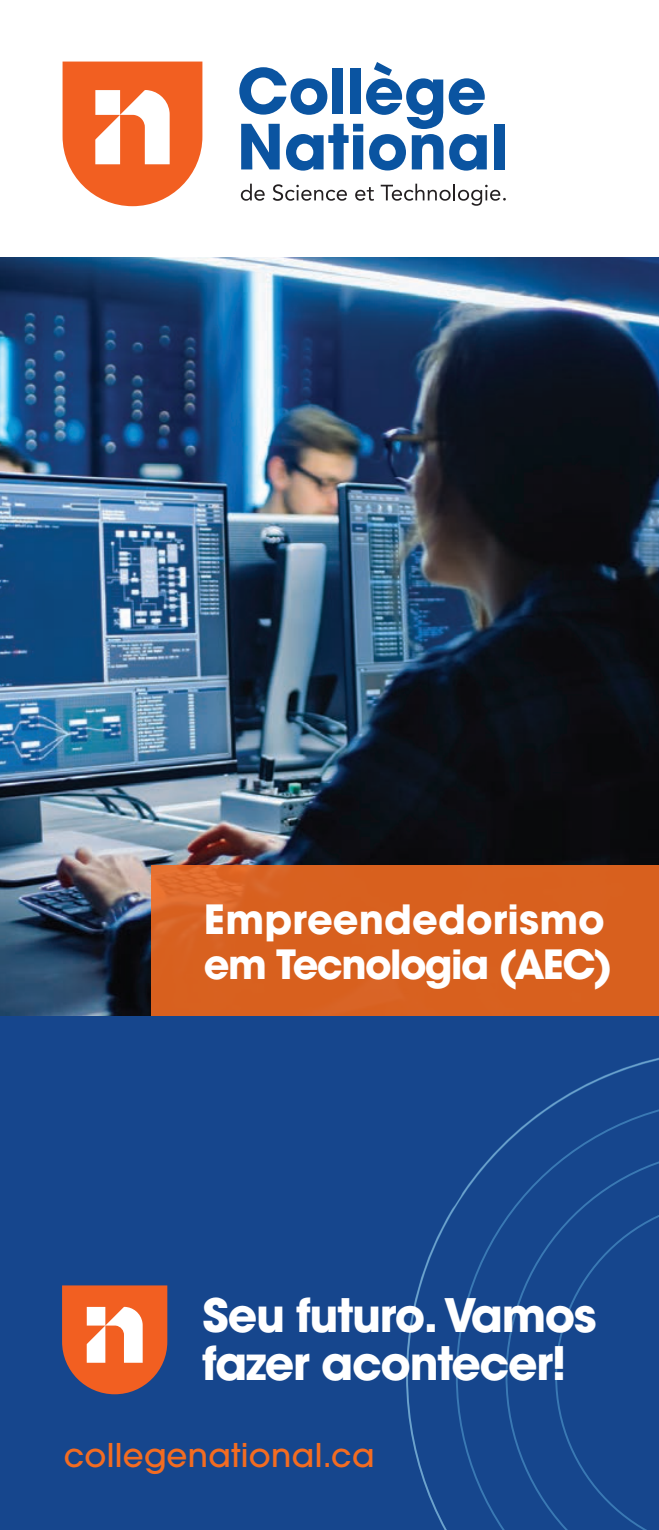
<style>
.page{position:relative;width:659px;height:1530px;background:#fff}
.page>*{position:absolute;margin:0;border:0;box-sizing:border-box;transform-origin:0 0}
.t1{font:700 45.75px/48.5px "ITC Avant Garde Pro";letter-spacing:-.03em;color:#fff}
.t2{font:700 40px/45px "ITC Avant Garde Pro";color:#fff}
.t3{font:500 32.5px "ITC Avant Garde Pro";letter-spacing:.01em;color:#f36c21}
</style>
<div class="page">
<img style="left:0;top:258px;width:659px;height:758px">
<svg style="left:63px;top:62px;width:139px;height:144px"></svg>
<svg style="left:449px;top:78px;width:36px;height:37px"></svg>
<svg style="left:239px;top:62px;width:204px;height:109px"></svg>
<svg style="left:449px;top:134px;width:38px;height:37px"></svg>
<div style="left:494px;top:124px;width:11px;height:45px;background:#0a54a1"></div>
<svg style="left:241px;top:184px;width:24px;height:17px"></svg>
<svg style="left:273px;top:184px;width:74px;height:17px"></svg>
<svg style="left:355px;top:187px;width:19px;height:14px"></svg>
<svg style="left:381px;top:184px;width:125px;height:22px"></svg>
<div style="left:0;top:1016px;width:659px;height:514px;background:#16468d"></div>
<div style="left:151px;top:866px;width:508px;height:150px;background:#d8601e"></div>
<svg style="left:62px;top:1285px;width:105px;height:109px;background:#dd7853"></svg>
<svg style="left:406px;top:1057px;width:253px;height:473px"></svg>
<p class="t2" style="left:204px;top:897px;width:410px">Empreendedorismo em Tecnologia (AEC)</p>
<p class="t1" style="left:202px;top:1290px;width:396px">Seu futuro. Vamos fazer acontecer!</p>
<p class="t3" style="left:64px;top:1434px;width:312px">collegenational.ca</p>
</div>
